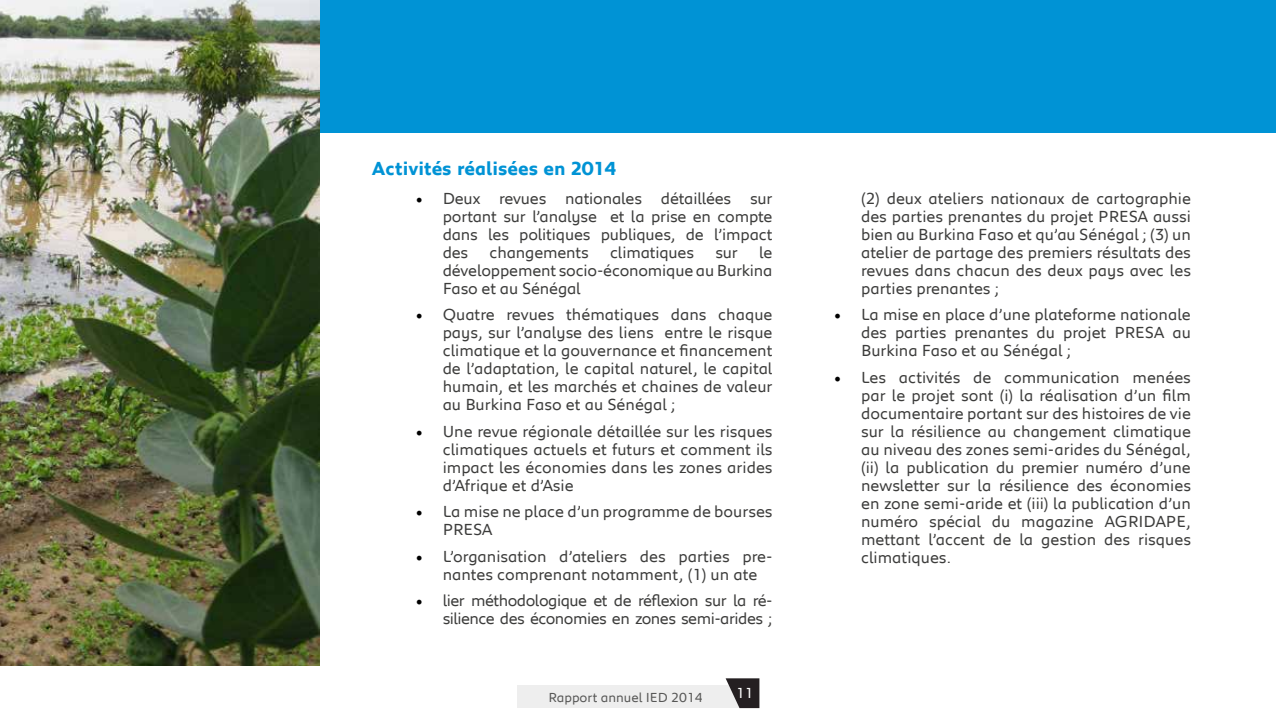
<style>
.page{position:relative;width:1276px;height:723px;background:#fff}
.page>*{position:absolute;margin:0;border:0;box-sizing:border-box;transform-origin:0 0}
.t1{font:700 19.5px "Peugeot";color:#0093d5}
.t2{font:16.5px/18px "Peugeot";color:#3c3c3b;text-align:justify}
.t3{font:16.5px/18px "Peugeot";letter-spacing:-.03em;color:#3c3c3b;text-align:right}
.t4{font:15px "Peugeot";color:#fff}
.t5{font:13.5px "Peugeot";color:#575756}
.s1{font-family:"Minion Pro";font-size:18px;color:#000}
</style>
<div class="page">
<div style="left:516px;top:685px;width:227px;height:23px;background:#eee"></div>
<svg style="left:725px;top:678px;width:34px;height:30px"></svg>
<div style="left:319px;top:0;width:957px;height:133px;background:#0093d5"></div>
<img style="left:0;top:0;width:319px;height:665px">
<p class="t1" style="left:372px;top:155px;width:245px">Activités réalisées en 2014</p>
<p class="t2" style="left:443px;top:188px;width:331px;text-indent:-27px"><span class="s1">•</span> Deux revues nationales détaillées sur portant sur l’analyse et la prise en compte dans les politiques publiques, de l’impact des</p>
<p class="t2" style="left:443px;top:242px;width:331px;text-indent:316px">le développement socio-économique au Burkina Faso et au Sénégal</p>
<p class="t2" style="left:443px;top:304px;width:331px;text-indent:-27px"><span class="s1">•</span> Quatre revues thématiques dans chaque pays, sur l’analyse des liens entre le risque climatique et la gouvernance et financement de l’adaptation, le capital naturel, le capital humain, et les marchés et chaines de valeur au Burkina Faso et au Sénégal ;</p>
<p class="t2" style="left:443px;top:421px;width:331px;text-indent:-27px"><span class="s1">•</span> Une revue régionale détaillée sur les risques climatiques actuels et futurs et comment ils impact les économies dans les zones arides d’Afrique et d’Asie</p>
<p class="t2" style="left:443px;top:501px;width:331px;text-indent:-27px"><span class="s1">•</span> La mise ne place d’un programme de bourses<br>PRESA</p>
<p class="t2" style="left:443px;top:546px;width:331px;text-indent:-27px"><span class="s1">•</span> L’organisation d’ateliers des parties pre&shy;nantes comprenant notamment, (1) un ate</p>
<p class="t3" style="left:416px;top:590px;width:358px"><span class="s1">•</span> lier méthodologique et de réflexion sur la ré&shy;silience des économies en zones semi-arides ;</p>
<p class="t2" style="left:489px;top:242px;width:101px">changements</p>
<p class="t2" style="left:610px;top:242px;width:85px">climatiques</p>
<p class="t2" style="left:715px;top:242px;width:24px">sur</p>
<p class="t5" style="left:548px;top:688px;width:155px">Rapport annuel IED 2014</p>
<p class="t4" style="left:736px;top:683px;width:19px">11</p>
<p class="t2" style="left:861px;top:188px;width:331px">(2) deux ateliers nationaux de cartographie des parties prenantes du projet PRESA aussi bien au Burkina Faso et qu’au Sénégal ; (3) un atelier de partage des premiers résultats des revues dans chacun des deux pays avec les parties prenantes ;</p>
<p class="t2" style="left:861px;top:304px;width:331px;text-indent:-27px"><span class="s1">•</span> La mise en place d’une plateforme nationale des parties prenantes du projet PRESA au Burkina Faso et au Sénégal ;</p>
<p class="t2" style="left:861px;top:367px;width:331px;text-indent:-27px"><span class="s1">•</span> Les activités de communication menées par le projet sont (i) la réalisation d’un film documentaire portant sur des histoires de vie sur la résilience au changement climatique au niveau des zones semi-arides du Sénégal, (ii) la publication du premier numéro d’une newsletter sur la résilience des économies en zone semi-aride et (iii) la publication d’un numéro spécial du magazine AGRIDAPE, mettant l’accent de la gestion des risques climatiques.</p>
</div>
